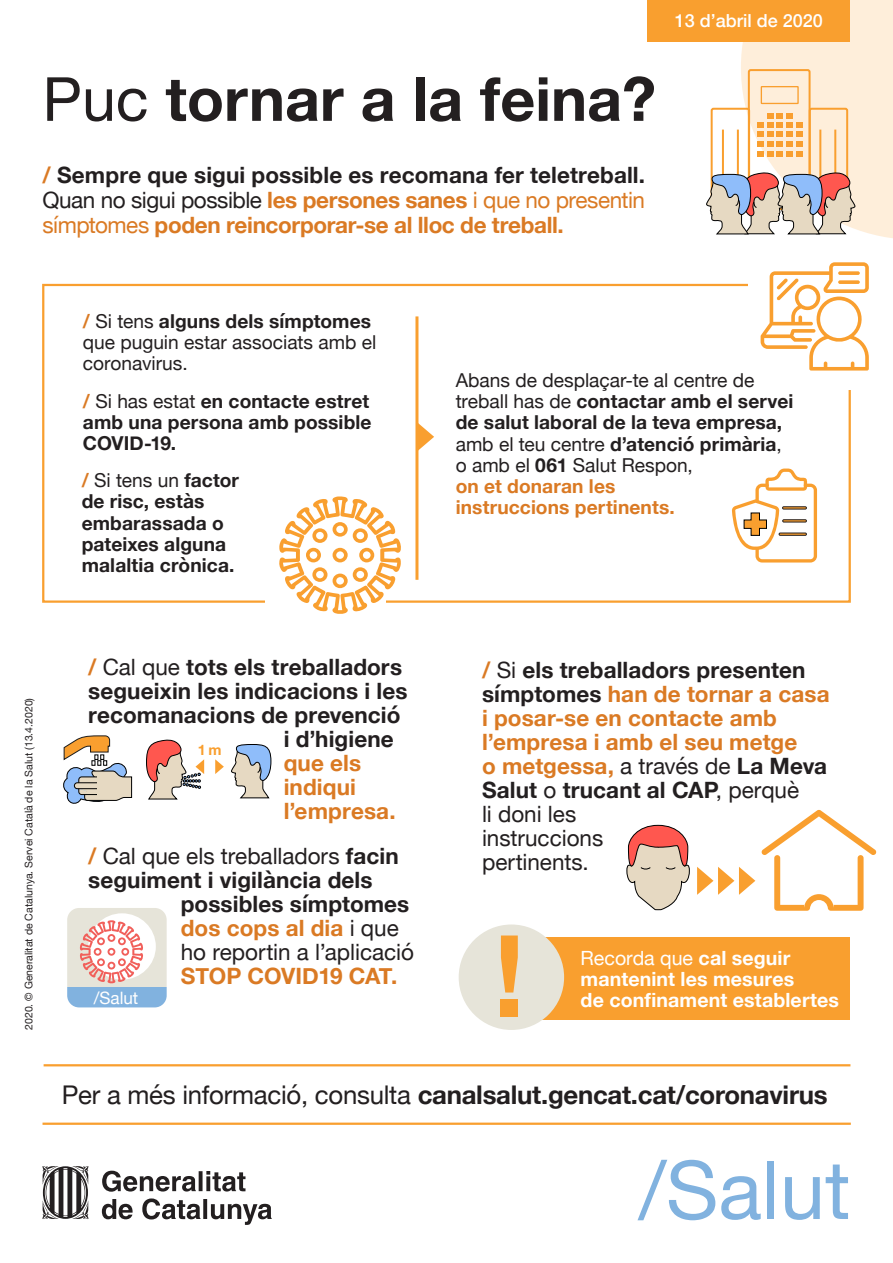
<style>
.page{position:relative;width:893px;height:1263px;background:#fff}
.page>*{position:absolute;margin:0;border:0;box-sizing:border-box;transform-origin:0 0}
.t1{font:81px "Helvetica Neue";color:#81b2df}
.t2{font:700 60.9px "Helvetica Neue";color:#231f20}
.t3{font:700 25.8px "Helvetica Neue";letter-spacing:-.01em;color:#231f20}
.t4{font:700 22.5px/24px "Helvetica Neue";letter-spacing:.005em;color:#da7a24}
.t5{font:700 22.5px "Helvetica Neue";letter-spacing:.005em;color:#231f20}
.t6{font:22.5px "Helvetica Neue";color:#231f20}
.t7{font:700 22.5px "Helvetica Neue";letter-spacing:-.015em;color:#da7a24}
.t8{font:700 19.65px/21.1px "Helvetica Neue";letter-spacing:.005em;color:#fff}
.t9{font:19.2px/21.1px "Helvetica Neue";color:#231f20}
.t10{font:700 19.2px/21.1px "Helvetica Neue";letter-spacing:.005em;color:#231f20}
.t11{font:500 18px "Helvetica Neue";color:#fff}
.t12{font:17.1px "Helvetica Neue";color:#fff}
.t13{font:700 14.4px "Helvetica Neue";color:#f99f2f}
.t14{font:10.5px "Helvetica Neue";color:#231f20}
.s1{font-weight:400}
.s2{color:#231f20}
.s3{font-weight:400;color:#231f20}
.s4{font-weight:700;color:#da7a24}
.s5{font-weight:700}
.s6{color:#da7a24}
</style>
<div class="page">
<hr style="left:44px;top:1064px;width:806px;height:2px;background:#f99f2f">
<div style="left:42px;top:284px;width:809px;height:319px;border:2px solid #f99f2f"></div>
<div style="left:749px;top:259px;width:120px;height:130px;background:#fff"></div>
<div style="left:266px;top:508px;width:120px;height:119px;background:#fff"></div>
<hr style="left:43px;top:1122px;width:808px;height:3px;background:#f99f2f">
<svg style="left:706px;top:1px;width:187px;height:237px"></svg>
<div style="left:647px;top:1px;width:202px;height:41px;background:#f99f2f"></div>
<svg style="left:279px;top:496px;width:123px;height:118px"></svg>
<hr style="left:415px;top:316px;width:3px;height:264px;background:#f99f2f">
<svg style="left:418px;top:423px;width:16px;height:28px"></svg>
<svg style="left:761px;top:262px;width:108px;height:109px"></svg>
<svg style="left:838px;top:271px;width:22px;height:4px"></svg>
<svg style="left:838px;top:280px;width:22px;height:4px"></svg>
<svg style="left:732px;top:468px;width:85px;height:94px"></svg>
<svg style="left:231px;top:744px;width:40px;height:54px"></svg>
<svg style="left:215px;top:759px;width:9px;height:15px"></svg>
<svg style="left:146px;top:739px;width:58px;height:60px"></svg>
<svg style="left:63px;top:736px;width:69px;height:68px"></svg>
<div style="left:98px;top:776px;width:17px;height:20px;background:#e6d9c2"></div>
<div style="left:66px;top:906px;width:102px;height:103px;background:#e6e4d9;border-radius:13px"></div>
<div style="left:66px;top:987px;width:102px;height:22px;background:#81b2df"></div>
<div style="left:64px;top:905px;width:105px;height:105px;border:3px solid #fff;border-radius:13px"></div>
<div style="left:88px;top:913px;width:68px;height:67px;background:#fff;border-radius:50%"></div>
<svg style="left:79px;top:920px;width:64px;height:63px"></svg>
<svg style="left:627px;top:825px;width:62px;height:85px"></svg>
<svg style="left:761px;top:810px;width:116px;height:101px"></svg>
<div style="left:482px;top:937px;width:367px;height:83px;background:#f99f2f"></div>
<div style="left:459px;top:924px;width:105px;height:106px;background:#e6e4d9;border-radius:50%"></div>
<div style="left:500px;top:999px;width:18px;height:18px;background:#f99f2f"></div>
<svg style="left:501px;top:935px;width:17px;height:57px"></svg>
<svg style="left:697px;top:867px;width:58px;height:28px"></svg>
<svg style="left:102px;top:1170px;width:143px;height:22px"></svg>
<svg style="left:102px;top:1198px;width:170px;height:27px"></svg>
<svg style="left:42px;top:1166px;width:46px;height:53px"></svg>
<h2 class="t2" style="left:43px;top:51px;width:615px"><span class="s1">Puc</span> tornar a la feina?</h2>
<p class="t4" style="left:43px;top:163px;width:604px;line-height:24.9px;text-align:justify">/ <span class="s2">Sempre que sigui possible es recomana fer teletreball.<br></span><span class="s3">Quan no sigui possible</span> les persones sanes <span class="s1">i que no presentin símptomes</span> poden reincorporar-se al lloc de treball.</p>
<p class="t11" style="left:675px;top:6px;width:150px">13 d’abril de 2020</p>
<p class="t9" style="left:83px;top:312px;width:295px"><span class="s4">/</span> Si tens <span class="s5">alguns dels símptomes </span>que puguin estar associats amb el coronavirus.</p>
<p class="t10" style="left:83px;top:391px;width:290px"><span class="s6">/</span> <span class="s1">Si has estat</span> en contacte estret amb una persona amb possible<br>COVID-19.</p>
<p class="t10" style="left:82px;top:470px;width:159px"><span class="s6">/</span> <span class="s1">Si tens un</span> factor de risc, estàs embarassada o pateixes alguna malaltia crònica.</p>
<p class="t9" style="left:456px;top:371px;width:339px">Abans de desplaçar-te al centre de treball has de <span class="s5">contactar amb el servei de salut laboral de la teva empresa, </span>amb el teu centre <span class="s5">d’atenció primària</span>, o amb el <span class="s5">061</span> Salut Respon,<br><span class="s4">on et donaran les<br>instruccions pertinents.</span></p>
<p class="t14" style="left:21px;top:1030px;width:334px;rotate:-90deg">2020. © Generalitat de Catalunya. Servei Català de la Salut (13.4.2020)</p>
<p class="t5" style="left:88px;top:649px;width:315px"><span class="s6">/</span> <span class="s1">Cal que</span> tots els treballadors</p>
<p class="t5" style="left:88px;top:673px;width:321px">segueixin les indicacions i les</p>
<p class="t5" style="left:88px;top:697px;width:314px">recomanacions de prevenció</p>
<p class="t5" style="left:284px;top:721px;width:112px">i d’higiene</p>
<p class="t4" style="left:284px;top:751px;width:113px">que els indiqui l’empresa.</p>
<p class="t13" style="left:198px;top:738px;width:26px">1 m</p>
<p class="t6" style="left:88px;top:840px;width:312px"><span class="s4">/</span> Cal que els treballadors <span class="s5">facin</span></p>
<p class="t5" style="left:88px;top:862px;width:286px">seguiment i vigilància dels</p>
<p class="t5" style="left:181px;top:886px;width:230px">possibles símptomes</p>
<p class="t4" style="left:181px;top:916px;width:219px">dos cops al dia <span class="s3">i que</span></p>
<p class="t6" style="left:181px;top:936px;width:235px">ho reportin a l’aplicació</p>
<p class="t7" style="left:181px;top:958px;width:218px">STOP COVID19 CAT.</p>
<p class="t12" style="left:94px;top:986px;width:46px">/Salut</p>
<p class="t4" style="left:482px;top:659px;width:349px">/ <span class="s3">Si</span> <span class="s2">els treballadors presenten símptomes</span> han de tornar a casa i posar-se en contacte amb l’empresa i amb el seu metge<br>o metgessa, <span class="s3">a través de</span> <span class="s2">La Meva<br>Salut</span> <span class="s3">o</span> <span class="s2">trucant al CAP</span><span class="s3">, perquè<br>li doni les<br>instruccions<br>pertinents.</span></p>
<p class="t8" style="left:581px;top:948px;width:260px"><span class="s1">Recorda que</span> cal seguir mantenint les mesures<br>de confinament establertes</p>
<p class="t3" style="left:62px;top:1074px;width:767px"><span class="s1">Per a més informació, consulta</span> canalsalut.gencat.cat/coronavirus</p>
<h1 class="t1" style="left:639px;top:1132px;width:213px">/Salut</h1>
</div>
